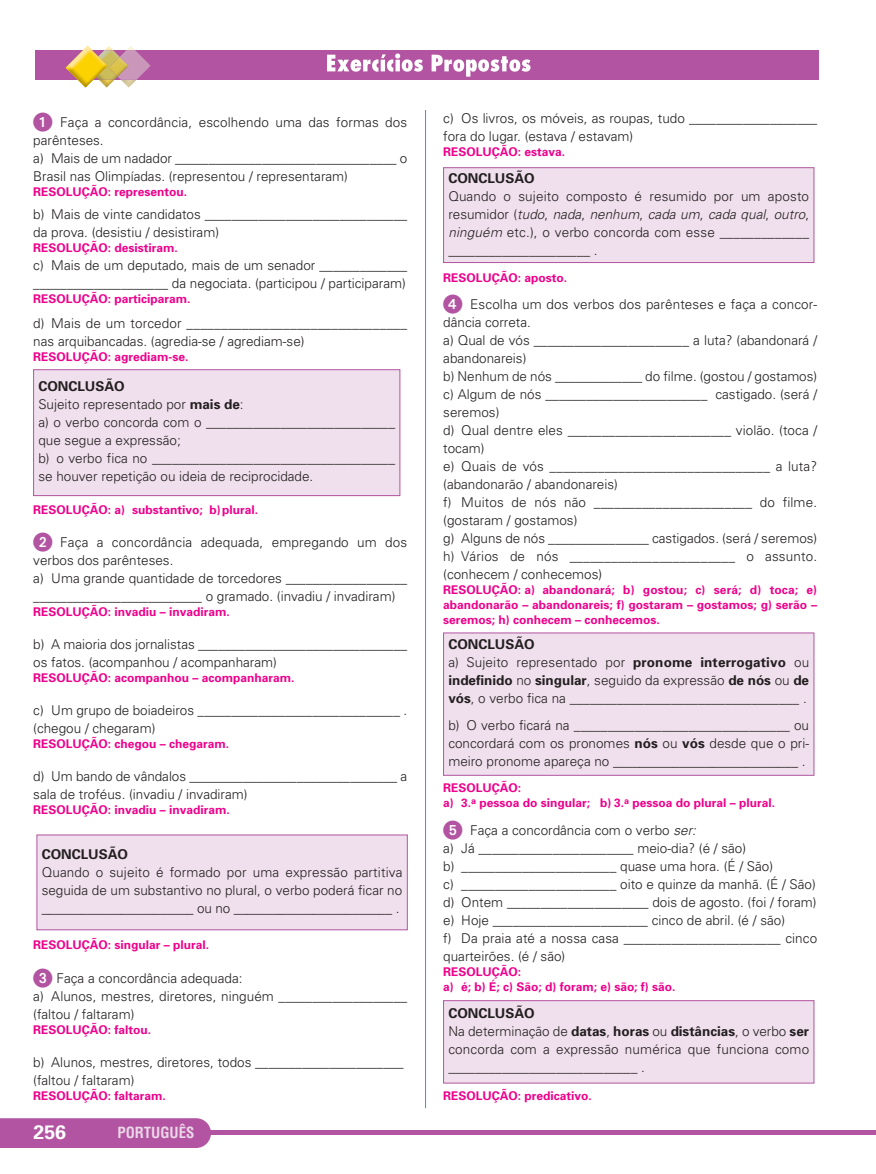
<style>
.page{position:relative;width:876px;height:1174px;background:#fff}
.page>*{position:absolute;margin:0;border:0;box-sizing:border-box;transform-origin:0 0}
.t1{font:700 19.5px "Univers";color:#fff}
.t2{font:700 condensed 15px "Helvetica";color:#ebd7e8}
.t3{font:300 13.5px/18px "Univers";color:#231f20}
.t4{font:700 13.5px "Univers";color:#231f20}
.t5{font:700 12px/15px "Univers";color:#ed028c}
.s1{font-family:"European Pi One";font-weight:400;font-size:19.5px;color:#b254a1}
.s2{font-weight:700}
.s3{font-style:italic}
</style>
<div class="page">
<hr style="left:0;top:1130px;width:876px;height:4px;background:#b254a1">
<div style="left:0;top:1118px;width:211px;height:29px;background:#b254a1"></div>
<div style="left:35px;top:50px;width:783px;height:30px;background:#b254a1"></div>
<svg style="left:327px;top:53px;width:203px;height:24px"></svg>
<img style="left:121px;top:46px;width:15px;height:42px">
<img style="left:120px;top:50px;width:31px;height:30px">
<img style="left:109px;top:46px;width:5px;height:39px">
<img style="left:109px;top:50px;width:11px;height:30px">
<img style="left:109px;top:57px;width:20px;height:20px">
<svg style="left:107px;top:46px;width:2px;height:41px"></svg>
<img style="left:66px;top:46px;width:41px;height:42px">
<div style="left:444px;top:168px;width:369px;height:94px;background:#f0e0ed"></div>
<div style="left:443px;top:167px;width:371px;height:96px;border:1px solid #b254a1"></div>
<div style="left:37px;top:835px;width:370px;height:94px;background:#f0e0ed"></div>
<div style="left:37px;top:834px;width:370px;height:96px;border:1px solid #b254a1"></div>
<div style="left:34px;top:370px;width:365px;height:125px;background:#f0e0ed"></div>
<div style="left:33px;top:369px;width:367px;height:127px;border:1px solid #b254a1"></div>
<div style="left:444px;top:633px;width:369px;height:142px;background:#f0e0ed"></div>
<div style="left:444px;top:1000px;width:369px;height:82px;background:#f0e0ed"></div>
<div style="left:443px;top:1000px;width:371px;height:83px;border:1px solid #b254a1"></div>
<hr style="left:425px;top:110px;width:1px;height:998px;background:#00aeef">
<p class="t3" style="left:33px;top:114px;width:375px"><span class="s1">1</span> Faça a concordância, escolhendo uma das formas dos parênteses.<br>a) Mais de um nadador _________________________________ o Brasil nas Olimpíadas. (representou / representaram)</p>
<p class="t5" style="left:33px;top:185px;width:155px">RESOLUÇÃO: representou.</p>
<p class="t3" style="left:33px;top:206px;width:375px">b) Mais de vinte candidatos ______________________________ da prova. (desistiu / desistiram)</p>
<p class="t5" style="left:33px;top:241px;width:146px">RESOLUÇÃO: desistiram.</p>
<p class="t3" style="left:33px;top:257px;width:375px">c) Mais de um deputado, mais de um senador _____________ ____________________ da negociata. (participou / participaram)</p>
<p class="t5" style="left:33px;top:292px;width:159px">RESOLUÇÃO: participaram.</p>
<p class="t3" style="left:33px;top:315px;width:375px">d) Mais de um torcedor ________________________________ nas arquibancadas. (agredia-se / agrediam-se)</p>
<p class="t5" style="left:33px;top:350px;width:157px">RESOLUÇÃO: agrediam-se.</p>
<p class="t3" style="left:38px;top:378px;width:358px"><span class="s2">CONCLUSÃO<br></span>Sujeito representado por <span class="s2">mais de</span>:<br>a) o verbo concorda com o ____________________________ que segue a expressão;<br>b) o verbo fica no ____________________________________ se houver repetição ou ideia de reciprocidade.</p>
<p class="t5" style="left:33px;top:503px;width:226px">RESOLUÇÃO: a) substantivo; b)plural.</p>
<p class="t3" style="left:33px;top:534px;width:375px"><span class="s1">2</span> Faça a concordância adequada, empregando um dos verbos dos parênteses.<br>a) Uma grande quantidade de torcedores __________________ _________________________ o gramado. (invadiu / invadiram)</p>
<p class="t5" style="left:33px;top:605px;width:198px">RESOLUÇÃO: invadiu – invadiram.</p>
<p class="t3" style="left:33px;top:636px;width:375px">b) A maioria dos jornalistas _______________________________ os fatos. (acompanhou / acompanharam)</p>
<p class="t5" style="left:33px;top:671px;width:263px">RESOLUÇÃO: acompanhou – acompanharam.</p>
<p class="t3" style="left:33px;top:702px;width:375px">c) Um grupo de boiadeiros ______________________________ . (chegou / chegaram)</p>
<p class="t5" style="left:33px;top:737px;width:197px">RESOLUÇÃO: chegou – chegaram.</p>
<p class="t3" style="left:33px;top:768px;width:375px">d) Um bando de vândalos _______________________________ a sala de troféus. (invadiu / invadiram)</p>
<p class="t5" style="left:33px;top:803px;width:198px">RESOLUÇÃO: invadiu – invadiram.</p>
<p class="t4" style="left:42px;top:849px;width:88px">CONCLUSÃO</p>
<p class="t3" style="left:42px;top:864px;width:362px;text-align:justify">Quando o sujeito é formado por uma expressão partitiva seguida de um substantivo no plural, o verbo poderá ficar no _______________________ ou no ________________________ .</p>
<p class="t5" style="left:33px;top:938px;width:177px">RESOLUÇÃO: singular – plural.</p>
<p class="t3" style="left:33px;top:969px;width:375px"><span class="s1">3</span> Faça a concordância adequada:<br>a) Alunos, mestres, diretores, ninguém ___________________ (faltou / faltaram)</p>
<p class="t5" style="left:33px;top:1022px;width:119px">RESOLUÇÃO: faltou.</p>
<p class="t3" style="left:33px;top:1053px;width:372px">b) Alunos, mestres, diretores, todos ______________________ (faltou / faltaram)</p>
<p class="t5" style="left:33px;top:1088px;width:134px">RESOLUÇÃO: faltaram.</p>
<h1 class="t1" style="left:34px;top:1125px;width:34px">256</h1>
<p class="t2" style="left:117px;top:1126px;width:79px">PORTUGUÊS</p>
<p class="t3" style="left:443px;top:110px;width:375px">c) Os livros, os móveis, as roupas, tudo ___________________ fora do lugar. (estava / estavam)</p>
<p class="t5" style="left:443px;top:145px;width:123px">RESOLUÇÃO: estava.</p>
<p class="t4" style="left:448px;top:173px;width:88px">CONCLUSÃO</p>
<p class="t3" style="left:448px;top:188px;width:362px;text-align:justify">Quando o sujeito composto é resumido por um aposto r e s u m i d o r ( <span class="s3">tudo</span>, <span class="s3">nada</span>, <span class="s3">nenhum</span>, <span class="s3">cada um</span>, <span class="s3">cada qual</span>, <span class="s3">outro</span>, <span class="s3">ninguém</span> etc.), o verbo concorda com esse _____________ _____________________ .</p>
<p class="t5" style="left:443px;top:271px;width:125px">RESOLUÇÃO: aposto.</p>
<p class="t3" style="left:443px;top:296px;width:375px"><span class="s1">4</span> Escolha um dos verbos dos parênteses e faça a concor - dância correta.<br>a) Qual de vós _______________________ a luta? (abandonará / abandonareis)<br>b) Nenhum de nós _____________ do filme. (gostou / gostamos) c) Algum de nós ________________________ castigado. (será / seremos)<br>d) Qual dentre eles ________________________ violão. (toca / tocam)<br>e) Quais de vós ________________________________ a luta? (abandonarão / abandonareis)<br>f) Muitos de nós não _______________________ do filme. (gostaram / gostamos)<br>g) Alguns de nós _______________ castigados. (será / seremos) h) Vários de nós ________________________ o assunto. (conhecem / conhecemos)</p>
<p class="t5" style="left:443px;top:583px;width:375px;text-align:justify">RESOLUÇÃO: a) abandonará; b) gostou; c) será; d) toca; e) abandonarão – abandonareis; f) gostaram – gostamos; g) serão – seremos; h) conhecem – conhecemos.</p>
<p class="t3" style="left:448px;top:636px;width:362px"><span class="s2">CONCLUSÃO<br></span>a) Sujeito representado por <span class="s2">pronome interrogativo</span> ou <span class="s2">indefinido</span> no <span class="s2">singular</span>, seguido da expressão <span class="s2">de nós</span> ou <span class="s2">de vós</span>, o verbo fica na __________________________________ .</p>
<p class="t3" style="left:448px;top:717px;width:362px;text-align:justify">b) O verbo ficará na ________________________________ ou concordará com os pronomes <span class="s2">nós</span> ou <span class="s2">vós</span> desde que o pri - meiro pronome apareça no ____________________________ .</p>
<p class="t5" style="left:443px;top:781px;width:333px">RESOLUÇÃO:<br>a) 3.<sup>a</sup> pessoa do singular; b) 3.<sup>a</sup> pessoa do plural – plural.</p>
<p class="t3" style="left:443px;top:821px;width:375px"><span class="s1">5</span> Faça a concordância com o verbo <span class="s3">ser:<br></span>a) Já _______________________ meio-dia? (é / são)<br>b) _______________________ quase uma hora. (É / São)<br>c) _______________________ oito e quinze da manhã. (É / São) d) Ontem _____________________ dois de agosto. (foi / foram) e) Hoje _______________________ cinco de abril. (é / são)<br>f) Da praia até a nossa casa _______________________ cinco quarteirões. (é / são)</p>
<p class="t5" style="left:443px;top:964px;width:234px">RESOLUÇÃO:<br>a) é; b) É; c) São; d) foram; e) são; f) são.</p>
<p class="t3" style="left:448px;top:1005px;width:362px"><span class="s2">CONCLUSÃO<br></span>Na determinação de <span class="s2">datas</span>, <span class="s2">horas</span> ou <span class="s2">distâncias</span>, o verbo <span class="s2">ser </span>concorda com a expressão numérica que funciona como ____________________________ .</p>
<p class="t5" style="left:443px;top:1089px;width:150px">RESOLUÇÃO: predicativo.</p>
</div>
